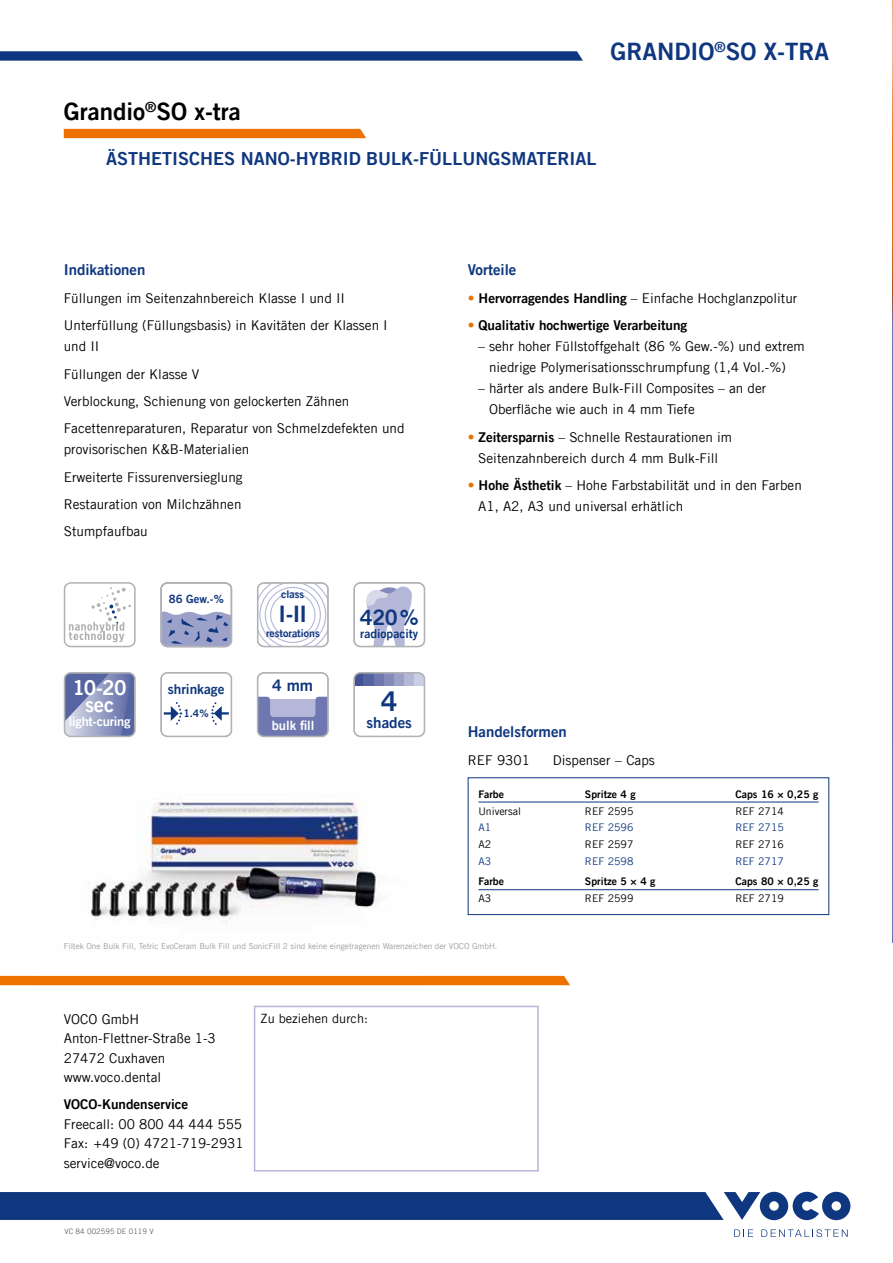
<style>
.page{position:relative;width:893px;height:1263px;background:#fff}
.page>*{position:absolute;margin:0;border:0;box-sizing:border-box;transform-origin:0 0}
.t1{font:27.3px "Trade Gothic LT Com Bd 2";color:#0f377f}
.t2{font:24px "Trade Gothic LT Com Bd 2";color:#0f377f}
.t3{font:24px "Trade Gothic LT Com Bd 2";color:#000}
.t4{font:22.8px "Trade Gothic LT Com Bd 2";color:#0f377f}
.t5{font:21.3px "Trade Gothic LT Com Bd 2";color:#0f377f}
.t6{font:20.55px/16.8px "Trade Gothic LT Com Bd 2";color:#fff;text-align:center}
.t7{font:18px "Trade Gothic LT Com Bd 2";color:#0f377f}
.t8{font:15.9px "Trade Gothic LT Com Bd 2";color:#0f377f}
.t9{font:15.15px "Trade Gothic LT Com Bd 2";color:#0f377f}
.t10{font:15px "Trade Gothic LT Com Bd 2";color:#0f377f}
.t11{font:13.65px "Trade Gothic LT Com Bd 2";color:#0f377f}
.t12{font:13.5px/27.5px "Trade Gothic LT Com";color:#000}
.t13{font:13.5px "Trade Gothic LT Com Bd 2";color:#000}
.t14{font:12.9px "Trade Gothic LT Com Bd 2";color:#fff}
.t15{font:12.75px "Trade Gothic LT Com";color:#000}
.t16{font:12.15px "Trade Gothic LT Com Bd 2";color:#0f377f}
.t17{font:11.4px "Trade Gothic LT Com Bd 2";color:#0f377f}
.t18{font:10.65px "Trade Gothic LT Com Bd 2";color:#0f377f}
.t19{font:10.5px "Trade Gothic LT Com";color:#000}
.t20{font:10.5px "Trade Gothic LT Com Bd 2";color:#000}
.t21{font:10.5px "Trade Gothic LT Com";color:#0f377f}
.t22{font:10.5px "Trade Gothic LT Com Bd 2";color:#0f377f}
.t23{font:8.25px "Trade Gothic LT Com";color:#9c9d9d}
.t24{font:7.5px "Trade Gothic LT Com";color:#636362}
.s1{color:#ee7100}
.s2{font-family:"Trade Gothic LT Com Bd 2"}
.s3{font-family:"Trade Gothic LT Com";color:#ee7100}
</style>
<div class="page">
<svg style="left:0;top:51px;width:583px;height:10px;background:#1f4487"></svg>
<img style="left:892px;top:0;width:1px;height:943px">
<svg style="left:0;top:1192px;width:850px;height:28px;background:#214688"></svg>
<svg style="left:734px;top:1229px;width:19px;height:8px"></svg>
<svg style="left:761px;top:1229px;width:87px;height:8px"></svg>
<img style="left:35px;top:675px;width:386px;height:311px">
<div style="left:0;top:976px;width:570px;height:9px;background:#ee7100"></div>
<div style="left:254px;top:1006px;width:285px;height:165px;border:2px solid #b4b7d7"></div>
<div style="left:64px;top:129px;width:302px;height:9px;background:#ee7100"></div>
<div style="left:468px;top:777px;width:361px;height:138px;border:1px solid #0f377f"></div>
<hr style="left:478px;top:802px;width:341px;height:1px;background:#0f377f">
<hr style="left:478px;top:889px;width:341px;height:1px;background:#0f377f">
<svg style="left:366px;top:586px;width:46px;height:58px"></svg>
<div style="left:353px;top:582px;width:72px;height:65px;border:2px solid #b1b2b3;border-radius:6px"></div>
<div style="left:64px;top:582px;width:72px;height:65px;border:2px solid #b1b2b3;border-radius:6px"></div>
<svg style="left:69px;top:587px;width:62px;height:55px"></svg>
<div style="left:160px;top:582px;width:72px;height:65px;border:2px solid #b1b2b3;border-radius:6px"></div>
<svg style="left:161px;top:610px;width:70px;height:36px;background:#99a0c7"></svg>
<svg style="left:260px;top:585px;width:66px;height:59px"></svg>
<div style="left:257px;top:582px;width:72px;height:65px;border:2px solid #b1b2b3;border-radius:6px"></div>
<div style="left:270px;top:592px;width:45px;height:46px;border:1px solid #b4b7d7;border-radius:50%"></div>
<div style="left:265px;top:587px;width:56px;height:56px;border:1px solid #b4b7d7;border-radius:50%"></div>
<svg style="left:63px;top:675px;width:69px;height:62px;background:#838dba"></svg>
<div style="left:64px;top:672px;width:72px;height:65px;border:2px solid #b1b2b3;border-radius:6px"></div>
<div style="left:161px;top:673px;width:70px;height:63px;background:#fff;border-radius:6px"></div>
<div style="left:160px;top:672px;width:72px;height:65px;border:2px solid #b1b2b3;border-radius:6px"></div>
<div style="left:161px;top:672px;width:71px;height:65px;border:1px solid #b1b2b3;border-radius:6px"></div>
<svg style="left:164px;top:702px;width:18px;height:23px"></svg>
<svg style="left:211px;top:702px;width:18px;height:23px"></svg>
<div style="left:258px;top:673px;width:70px;height:63px;background:#fff;border-radius:6px"></div>
<svg style="left:258px;top:697px;width:70px;height:40px;background:#8b91bf"></svg>
<div style="left:257px;top:672px;width:72px;height:65px;border:2px solid #b1b2b3;border-radius:6px"></div>
<div style="left:354px;top:673px;width:70px;height:63px;background:#fff;border-radius:6px"></div>
<div style="left:354px;top:673px;width:10px;height:13px;background:#415395"></div>
<div style="left:364px;top:673px;width:10px;height:13px;background:#5764a2"></div>
<div style="left:374px;top:673px;width:10px;height:13px;background:#6e77af"></div>
<div style="left:384px;top:673px;width:10px;height:13px;background:#848bbc"></div>
<div style="left:394px;top:673px;width:11px;height:13px;background:#9ca1ca"></div>
<div style="left:405px;top:673px;width:10px;height:13px;background:#b4b7d7"></div>
<div style="left:415px;top:673px;width:9px;height:13px;background:#cccee5"></div>
<div style="left:353px;top:672px;width:72px;height:65px;border:2px solid #b1b2b3;border-radius:6px"></div>
<h2 class="t2" style="left:611px;top:37px;width:220px">Grandio<sup>®</sup>SO x-tra</h2>
<h2 class="t3" style="left:64px;top:97px;width:179px">Grandio<sup>®</sup>SO x-tra</h2>
<h3 class="t7" style="left:106px;top:147px;width:84px">Ästh etisch</h3>
<h3 class="t7" style="left:213px;top:147px;width:385px">es Nano-Hybrid Bulk-Füllungsmaterial</h3>
<p class="t10" style="left:64px;top:261px;width:83px">I ndikationen</p>
<p class="t12" style="left:64px;top:284px;width:325px">Füllungen im Seitenzahnbereich Klasse I und II<br>Unterfüllung (Füllungsbasis) in Kavitäten der Klassen I</p>
<p class="t12" style="left:64px;top:332px;width:342px">und II<br>Füllungen der Klasse V<br>Verblockung, Schienung von gelockerten Zähnen Facettenreparaturen, Reparatur von Schmelzdefekten und</p>
<p class="t12" style="left:64px;top:436px;width:187px">provisorischen K&amp;B-Materialien<br>Erweiterte Fissurenversieglung<br>Restauration von Milchzähnen<br>Stumpfaufbau</p>
<p class="t17" style="left:169px;top:592px;width:56px">86 Gew.-%</p>
<h3 class="t6" style="left:73px;top:679px;width:56px">10-20 sec</h3>
<p class="t11" style="left:168px;top:681px;width:58px">shrinkage</p>
<p class="t22" style="left:183px;top:706px;width:27px">1.4%</p>
<p class="t14" style="left:69px;top:713px;width:63px">light-curing</p>
<p class="t18" style="left:281px;top:588px;width:24px">class</p>
<p class="t18" style="left:266px;top:626px;width:55px">restorations</p>
<h3 class="t4" style="left:278px;top:599px;width:21px">I-II</h3>
<h3 class="t5" style="left:360px;top:604px;width:60px">420%</h3>
<p class="t16" style="left:360px;top:626px;width:60px">radiopacity</p>
<p class="t8" style="left:272px;top:676px;width:42px">4 mm</p>
<p class="t14" style="left:272px;top:717px;width:44px">bulk fill</p>
<p class="t9" style="left:367px;top:713px;width:47px">shades</p>
<h1 class="t1" style="left:381px;top:685px;width:18px">4</h1>
<p class="t10" style="left:468px;top:261px;width:50px">Vorteile</p>
<p class="t12" style="left:468px;top:284px;width:331px"><span class="s1">•</span> <span class="s2">Hervorragendes Handling</span> – Einfache Hochglanzpolitur</p>
<p class="t13" style="left:468px;top:317px;width:221px"><span class="s3">•</span> Qualitativ hochwertige Verarbeitung</p>
<p class="t12" style="left:489px;top:336px;width:317px;line-height:21px;text-indent:-11px">– sehr hoher Füllstoffgehalt (86 % Gew.-%) und extrem niedrige Polymerisationsschrumpfung (1,4 Vol.-%)</p>
<p class="t12" style="left:489px;top:378px;width:279px;line-height:21px;text-indent:-11px">– härter als andere Bulk-Fill Composites – an der<br>Oberfläche wie auch in 4 mm Tiefe</p>
<p class="t12" style="left:468px;top:426px;width:266px;line-height:21px;text-align:center"><span class="s1">•</span> <span class="s2">Zeitersparnis</span> – Schnelle Restaurationen im<br>Seitenzahnbereich durch 4 mm Bulk-Fill</p>
<p class="t12" style="left:478px;top:474px;width:325px;line-height:21px;text-indent:-11px"><span class="s1">•</span> <span class="s2">Hohe Ästhetik</span> – Hohe Farbstabilität und in den Farben<br>A1, A2, A3 und universal erhätlich</p>
<p class="t10" style="left:468px;top:722px;width:101px">Handelsformen</p>
<p class="t12" style="left:468px;top:746px;width:64px">REF 9301</p>
<p class="t12" style="left:553px;top:746px;width:104px">Dispenser – Caps</p>
<p class="t20" style="left:478px;top:787px;width:27px">Farbe</p>
<p class="t19" style="left:478px;top:804px;width:44px">Universal</p>
<p class="t21" style="left:478px;top:821px;width:14px">A1</p>
<p class="t19" style="left:478px;top:838px;width:14px">A2</p>
<p class="t21" style="left:478px;top:855px;width:14px">A3</p>
<p class="t20" style="left:478px;top:875px;width:27px">Farbe</p>
<p class="t19" style="left:478px;top:892px;width:14px">A3</p>
<p class="t20" style="left:585px;top:787px;width:52px">Spritze 4 g</p>
<p class="t19" style="left:585px;top:804px;width:50px">REF 2595</p>
<p class="t21" style="left:585px;top:821px;width:50px">REF 2596</p>
<p class="t19" style="left:585px;top:838px;width:50px">REF 2597</p>
<p class="t21" style="left:585px;top:855px;width:50px">REF 2598</p>
<p class="t20" style="left:585px;top:875px;width:72px">Spritze 5 × 4 g</p>
<p class="t19" style="left:585px;top:892px;width:50px">REF 2599</p>
<p class="t20" style="left:735px;top:787px;width:85px">Caps 16 × 0,25 g</p>
<p class="t19" style="left:735px;top:804px;width:50px">REF 2714</p>
<p class="t21" style="left:735px;top:821px;width:50px">REF 2715</p>
<p class="t19" style="left:735px;top:838px;width:50px">REF 2716</p>
<p class="t21" style="left:735px;top:855px;width:50px">REF 2717</p>
<p class="t20" style="left:735px;top:875px;width:85px">Caps 80 × 0,25 g</p>
<p class="t19" style="left:735px;top:892px;width:50px">REF 2719</p>
<p class="t23" style="left:64px;top:941px;width:435px">Filtek One Bulk Fill, Tetric EvoCeram Bulk Fill und SonicFill 2 sind keine eingetragenen Warenzeichen der VOCO GmbH.</p>
<p class="t12" style="left:64px;top:1009px;width:154px;line-height:19.5px">VOCO GmbH<br>Anton-Flettner-Straße 1-3<br>27472 Cuxhaven www.voco.dental</p>
<p class="t13" style="left:64px;top:1096px;width:126px">VOCO-Kundenservice</p>
<p class="t12" style="left:64px;top:1114px;width:181px;line-height:19.5px;text-align:justify">Freecall: 00 800 44 444 555<br>Fax: +49 (0) 4721-719-2931 service@voco.de</p>
<p class="t15" style="left:261px;top:1010px;width:109px">Zu beziehen durch:</p>
<p class="t24" style="left:65px;top:1226px;width:90px">VC 84 002595 DE 0119 V</p>
</div>
